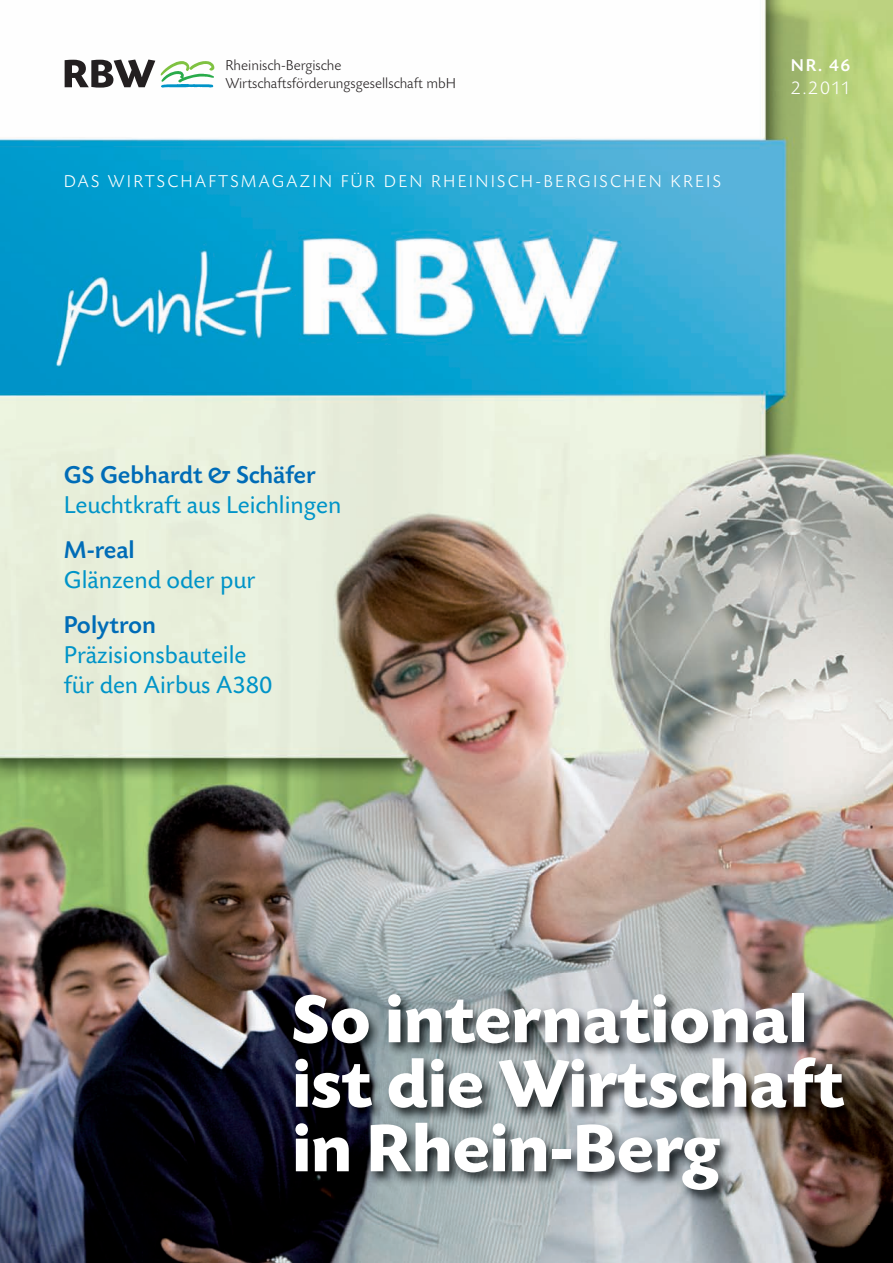
<style>
.page{position:relative;width:893px;height:1263px;background:#fff}
.page>*{position:absolute;margin:0;border:0;box-sizing:border-box;transform-origin:0 0}
.t1{font:700 70.5px/64.5px "Today SB";color:#fff}
.t2{font:25.5px/30px "Today SB";color:#0094c8}
.t3{font:500 25.5px "Today SB";color:#006cb7}
.t4{font:300 19.5px "Today SB";color:#fff}
.t5{font:300 18px "Today SB";letter-spacing:.125em;color:#fff}
.t6{font:500 18px "Today SB";color:#fff}
.t7{font:300 15px/18px "Today SB";color:#231f20}
</style>
<div class="page">
<img style="left:0;top:0;width:893px;height:1263px">
<img style="left:182px;top:973px;width:711px;height:251px">
<svg style="left:65px;top:60px;width:149px;height:28px"></svg>
<p class="t7" style="left:225px;top:56px;width:232px">Rheinisch-Bergische<br>Wirtschaftsförderungsgesellschaft mbH</p>
<p class="t5" style="left:64px;top:170px;width:659px">DAS WIRTSCHAFTSMAGAZIN FÜR DEN RHEINISCH-BERGISCHEN KREIS</p>
<p class="t6" style="left:791px;top:55px;width:61px">NR. 46</p>
<p class="t4" style="left:791px;top:76px;width:61px">2.2011</p>
<p class="t3" style="left:64px;top:460px;width:253px">GS Gebhardt &amp; Schäfer</p>
<p class="t2" style="left:64px;top:490px;width:279px">Leuchtkraft aus Leichlingen</p>
<p class="t3" style="left:64px;top:535px;width:72px">M-real</p>
<p class="t2" style="left:64px;top:565px;width:193px">Glänzend oder pur</p>
<p class="t3" style="left:64px;top:610px;width:94px">Polytron</p>
<p class="t2" style="left:64px;top:640px;width:210px">Präzisionsbauteile für den Airbus A380</p>
<h1 class="t1" style="left:292px;top:986px;width:554px">So international ist die Wirtschaft in Rhein-Berg</h1>
</div>
